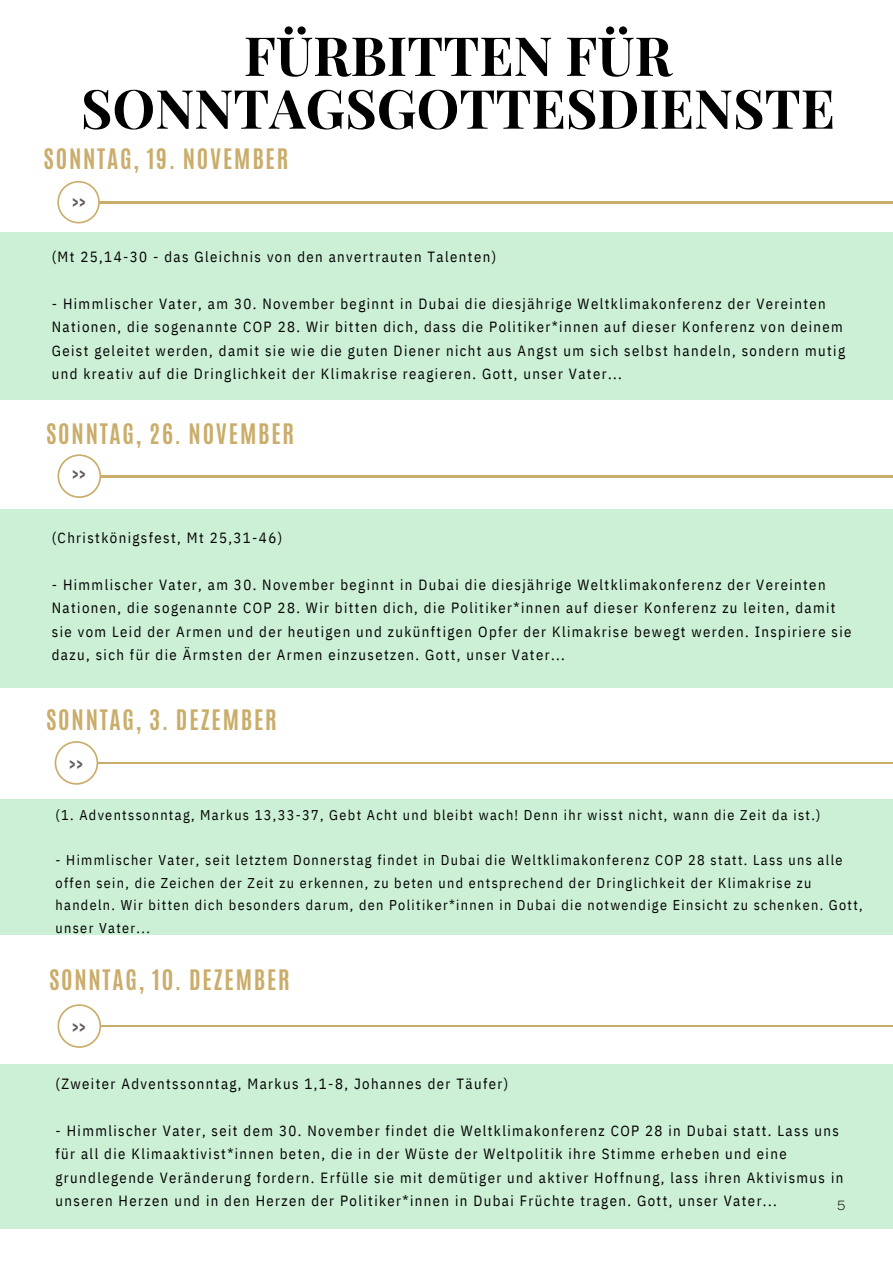
<style>
.page{position:relative;width:893px;height:1264px;background:#fff}
.page>*{position:absolute;margin:0;border:0;box-sizing:border-box;transform-origin:0 0}
.t1{font:700 54px/52.8px "Playfair Display";color:#000;text-align:center}
.t2{font:700 23.55px "Antonio";letter-spacing:.075em;color:#caad6a}
.t3{font:700 17.55px "Antonio";color:#625b59}
.t4{font:16.5px "Darker Grotesque";color:#000}
.t5{font:14.7px/23.4px "IBM Plex Sans Cond";letter-spacing:.095em;color:#000}
.t6{font:14.1px/22.5px "IBM Plex Sans Cond";letter-spacing:.095em;color:#000}
</style>
<div class="page">
<svg style="left:57px;top:181px;width:43px;height:42px"></svg>
<hr style="left:100px;top:201px;width:792px;height:2px;background:#caad6a">
<div style="left:0;top:232px;width:892px;height:167px;background:#ccf0d5"></div>
<svg style="left:57px;top:454px;width:44px;height:44px"></svg>
<hr style="left:101px;top:475px;width:791px;height:2px;background:#caad6a">
<div style="left:0;top:509px;width:892px;height:178px;background:#ccf0d5"></div>
<div style="left:0;top:798px;width:892px;height:136px;background:#ccf0d5"></div>
<div style="left:0;top:1063px;width:892px;height:165px;background:#ccf0d5"></div>
<svg style="left:55px;top:741px;width:43px;height:43px"></svg>
<hr style="left:98px;top:762px;width:794px;height:1px;background:#caad6a">
<svg style="left:57px;top:1004px;width:44px;height:43px"></svg>
<hr style="left:101px;top:1025px;width:791px;height:1px;background:#caad6a">
<p class="t1" style="left:81px;top:27px;width:755px">FÜRBITTEN FÜR<br>SONNTAGSGOTTESDIENSTE</p>
<p class="t2" style="left:44px;top:142px;width:246px">SONNTAG, 19. NOVEMBER</p>
<p class="t3" style="left:86px;top:216px;width:15px;rotate:-180deg">&lt;&lt;</p>
<p class="t5" style="left:52px;top:245px;width:446px">(Mt 25,14-30 - das Gleichnis von den anvertrauten Talenten)</p>
<p class="t5" style="left:52px;top:292px;width:794px">- Himmlischer Vater, am 30. November beginnt in Dubai die diesjährige Weltklimakonferenz der Vereinten Nationen, die sogenannte COP 28. Wir bitten dich, dass die Politiker*innen auf dieser Konferenz von deinem Geist geleitet werden, damit sie wie die guten Diener nicht aus Angst um sich selbst handeln, sondern mutig und kreativ auf die Dringlichkeit der Klimakrise reagieren. Gott, unser Vater...</p>
<p class="t2" style="left:46px;top:417px;width:249px">SONNTAG, 26. NOVEMBER</p>
<p class="t3" style="left:86px;top:488px;width:15px;rotate:-180deg">&lt;&lt;</p>
<p class="t5" style="left:52px;top:525px;width:232px">(Christkönigsfest, Mt 25,31-46)</p>
<p class="t5" style="left:52px;top:572px;width:801px">- Himmlischer Vater, am 30. November beginnt in Dubai die diesjährige Weltklimakonferenz der Vereinten Nationen, die sogenannte COP 28. Wir bitten dich, die Politiker*innen auf dieser Konferenz zu leiten, damit sie vom Leid der Armen und der heutigen und zukünftigen Opfer der Klimakrise bewegt werden. Inspiriere sie dazu, sich für die Ärmsten der Armen einzusetzen. Gott, unser Vater...</p>
<p class="t2" style="left:46px;top:703px;width:232px">SONNTAG, 3. DEZEMBER</p>
<p class="t3" style="left:83px;top:778px;width:15px;rotate:-180deg">&lt;&lt;</p>
<p class="t6" style="left:56px;top:803px;width:766px">(1. Adventssonntag, Markus 13,33-37, Gebt Acht und bleibt wach! Denn ihr wisst nicht, wann die Zeit da ist.)</p>
<p class="t6" style="left:56px;top:848px;width:808px">- Himmlischer Vater, seit letztem Donnerstag findet in Dubai die Weltklimakonferenz COP 28 statt. Lass uns alle offen sein, die Zeichen der Zeit zu erkennen, zu beten und entsprechend der Dringlichkeit der Klimakrise zu handeln. Wir bitten dich besonders darum, den Politiker*innen in Dubai die notwendige Einsicht zu schenken. Gott, unser Vater...</p>
<p class="t2" style="left:49px;top:963px;width:242px">SONNTAG, 10. DEZEMBER</p>
<p class="t3" style="left:86px;top:1041px;width:15px;rotate:-180deg">&lt;&lt;</p>
<p class="t5" style="left:56px;top:1071px;width:454px">(Zweiter Adventssonntag, Markus 1,1-8, Johannes der Täufer)</p>
<p class="t5" style="left:56px;top:1118px;width:789px">- Himmlischer Vater, seit dem 30. November findet die Weltklimakonferenz COP 28 in Dubai statt. Lass uns für all die Klimaaktivist*innen beten, die in der Wüste der Weltpolitik ihre Stimme erheben und eine grundlegende Veränderung fordern. Erfülle sie mit demütiger und aktiver Hoffnung, lass ihren Aktivismus in unseren Herzen und in den Herzen der Politiker*innen in Dubai Früchte tragen. Gott, unser Vater...</p>
<p class="t4" style="left:837px;top:1192px;width:10px">5</p>
</div>
